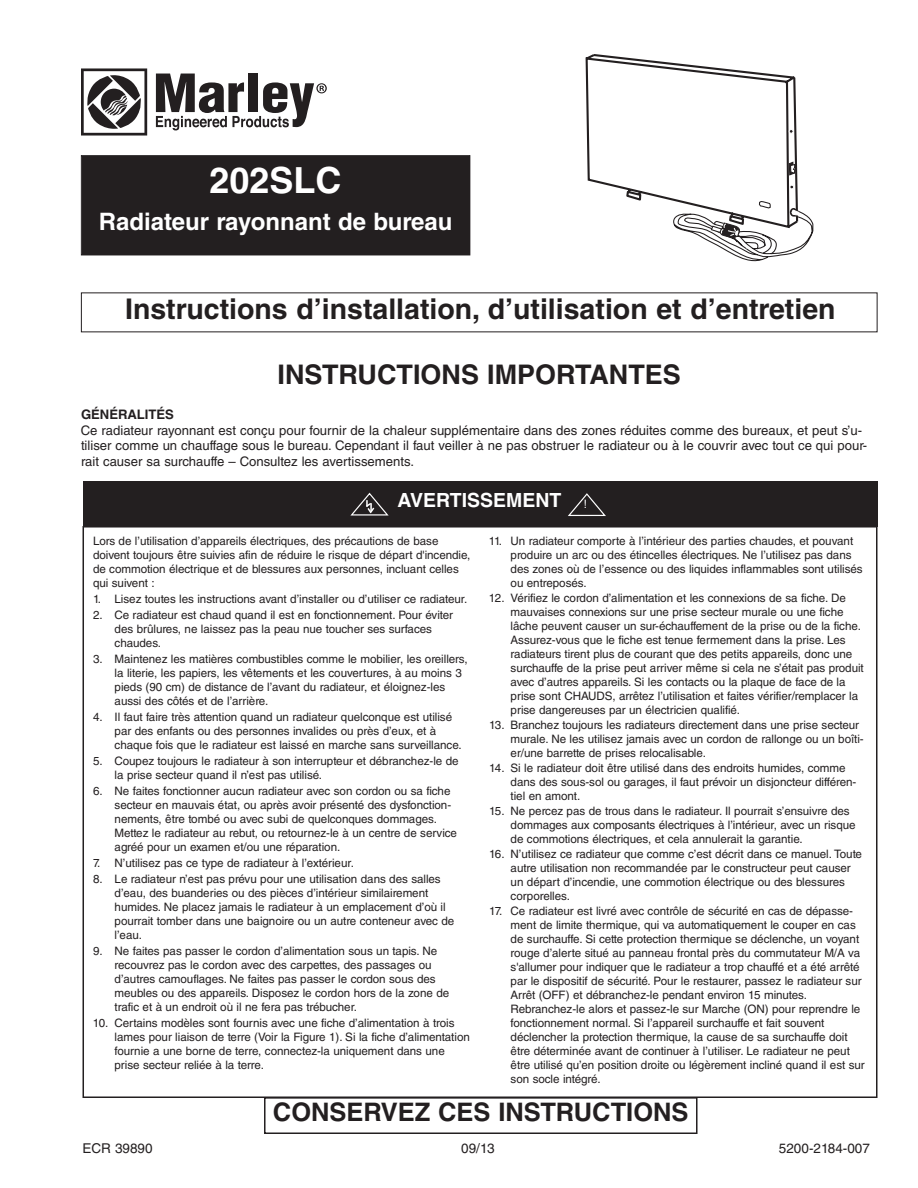
<style>
.page{position:relative;width:918px;height:1188px;background:#fff}
.page>*{position:absolute;margin:0;border:0;box-sizing:border-box;transform-origin:0 0}
.t1{font:700 36px "Helvetica LT Std";color:#fff}
.t2{font:700 28.5px "Helvetica LT Std";color:#231f20}
.t3{font:700 27px "Helvetica LT Std";color:#231f20}
.t4{font:700 25.5px "Helvetica LT Std";color:#231f20}
.t5{font:700 24px "Helvetica LT Std";color:#fff}
.t6{font:700 19.5px "Helvetica LT Std";color:#fff}
.t7{font:13.5px "Helvetica LT Std";color:#231f20}
.t8{font:13.2px/15.8px "Helvetica LT Std";color:#231f20}
.t9{font:700 13.2px "Helvetica LT Std";color:#231f20}
.t10{font:11.7px/14px "Helvetica LT Std";letter-spacing:-.005em;color:#231f20}
</style>
<div class="page">
<div style="left:82px;top:156px;width:388px;height:99px;background:#231f20"></div>
<div style="left:81px;top:155px;width:389px;height:100px;border:1px solid #231f20"></div>
<div style="left:83px;top:482px;width:795px;height:45px;background:#231f20"></div>
<div style="left:264px;top:1097px;width:434px;height:37px;border:2px solid #231f20"></div>
<svg style="left:568px;top:493px;width:38px;height:23px"></svg>
<svg style="left:350px;top:493px;width:39px;height:23px"></svg>
<svg style="left:81px;top:68px;width:66px;height:68px"></svg>
<svg style="left:156px;top:74px;width:171px;height:56px"></svg>
<svg style="left:586px;top:54px;width:227px;height:207px"></svg>
<h1 class="t1" style="left:210px;top:167px;width:134px">202SLC</h1>
<h3 class="t5" style="left:99px;top:213px;width:355px">Radiateur rayonnant de bureau</h3>
<h2 class="t2" style="left:125px;top:298px;width:712px">Instructions d’installation, d’utilisation et d’entretien</h2>
<h3 class="t3" style="left:278px;top:364px;width:405px">INSTRUCTIONS IMPORTANTES</h3>
<p class="t9" style="left:81px;top:409px;width:95px">GÉNÉRALITÉS</p>
<p class="t8" style="left:81px;top:423px;width:788px">Ce radiateur rayonnant est conçu pour fournir de la chaleur supplémentaire dans des zones réduites comme des bureaux, et peut s’u&shy;tiliser comme un chauffage sous le bureau. Cependant il faut veiller à ne pas obstruer le radiateur ou à le couvrir avec tout ce qui pour&shy;rait causer sa surchauffe – Consultez les avertissements.</p>
<h3 class="t6" style="left:398px;top:493px;width:191px">AVERTISSEMENT <sub>!</sub></h3>
<p class="t10" style="left:93px;top:535px;width:379px">Lors de l’utilisation d’appareils électriques, des précautions de base doivent toujours être suivies afin de réduire le risque de départ d'incendie, de commotion électrique et de blessures aux personnes, incluant celles qui suivent :</p>
<p class="t10" style="left:93px;top:593px;width:376px">1. Lisez toutes les instructions avant d’installer ou d’utiliser ce radiateur.</p>
<p class="t10" style="left:115px;top:609px;width:340px;text-indent:-22px">2. Ce radiateur est chaud quand il est en fonctionnement. Pour éviter des brûlures, ne laissez pas la peau nue toucher ses surfaces chaudes.</p>
<p class="t10" style="left:115px;top:653px;width:355px;text-indent:-22px">3. Maintenez les matières combustibles comme le mobilier, les oreillers, la literie, les papiers, les vêtements et les couvertures, à au moins 3 pieds (90 cm) de distance de l’avant du radiateur, et éloignez-les aussi des côtés et de l’arrière.</p>
<p class="t10" style="left:115px;top:711px;width:349px;text-indent:-22px">4. Il faut faire très attention quand un radiateur quelconque est utilisé par des enfants ou des personnes invalides ou près d’eux, et à chaque fois que le radiateur est laissé en marche sans surveillance.</p>
<p class="t10" style="left:115px;top:755px;width:346px;text-indent:-22px">5. Coupez toujours le radiateur à son interrupteur et débranchez-le de la prise secteur quand il n’est pas utilisé.</p>
<p class="t10" style="left:115px;top:785px;width:344px;text-indent:-22px">6. Ne faites fonctionner aucun radiateur avec son cordon ou sa fiche secteur en mauvais état, ou après avoir présenté des dysfonction&shy;nements, être tombé ou avec subi de quelconques dommages.<br>Mettez le radiateur au rebut, ou retournez-le à un centre de service agréé pour un examen et/ou une réparation.</p>
<p class="t10" style="left:93px;top:857px;width:262px">7. N’utilisez pas ce type de radiateur à l’extérieur.</p>
<p class="t10" style="left:115px;top:873px;width:341px;text-indent:-22px">8. Le radiateur n’est pas prévu pour une utilisation dans des salles d’eau, des buanderies ou des pièces d’intérieur similairement humides. Ne placez jamais le radiateur à un emplacement d’où il pourrait tomber dans une baignoire ou un autre conteneur avec de l’eau.</p>
<p class="t10" style="left:115px;top:945px;width:336px;text-indent:-22px">9. Ne faites pas passer le cordon d’alimentation sous un tapis. Ne recouvrez pas le cordon avec des carpettes, des passages ou d’autres camouflages. Ne faites pas passer le cordon sous des meubles ou des appareils. Disposez le cordon hors de la zone de trafic et à un endroit où il ne fera pas trébucher.</p>
<p class="t10" style="left:115px;top:1017px;width:357px;text-indent:-22px">10. Certains modèles sont fournis avec une fiche d’alimentation à trois lames pour liaison de terre (Voir la Figure 1). Si la fiche d’alimentation fournie a une borne de terre, connectez-la uniquement dans une prise secteur reliée à la terre.</p>
<p class="t10" style="left:511px;top:535px;width:354px;text-indent:-22px">11. Un radiateur comporte à l’intérieur des parties chaudes, et pouvant produire un arc ou des étincelles électriques. Ne l’utilisez pas dans des zones où de l’essence ou des liquides inflammables sont utilisés ou entreposés.</p>
<p class="t10" style="left:511px;top:592px;width:355px;text-indent:-22px">12. Vérifiez le cordon d’alimentation et les connexions de sa fiche. De mauvaises connexions sur une prise secteur murale ou une fiche lâche peuvent causer un sur-échauffement de la prise ou de la fiche.<br>Assurez-vous que le fiche est tenue fermement dans la prise. Les radiateurs tirent plus de courant que des petits appareils, donc une surchauffe de la prise peut arriver même si cela ne s’était pas produit avec d’autres appareils. Si les contacts ou la plaque de face de la prise sont CHAUDS, arrêtez l’utilisation et faites vérifier/remplacer la prise dangereuses par un électricien qualifié.</p>
<p class="t10" style="left:511px;top:719px;width:355px;text-indent:-22px">13. Branchez toujours les radiateurs directement dans une prise secteur murale. Ne les utilisez jamais avec un cordon de rallonge ou un boîti&shy;er/une barrette de prises relocalisable.</p>
<p class="t10" style="left:511px;top:762px;width:347px;text-indent:-22px">14. Si le radiateur doit être utilisé dans des endroits humides, comme dans des sous-sol ou garages, il faut prévoir un disjoncteur différen&shy;tiel en amont.</p>
<p class="t10" style="left:511px;top:805px;width:347px;text-indent:-22px">15. Ne percez pas de trous dans le radiateur. Il pourrait s’ensuivre des dommages aux composants électriques à l’intérieur, avec un risque de commotions électriques, et cela annulerait la garantie.</p>
<p class="t10" style="left:511px;top:848px;width:353px;text-indent:-22px">16. N’utilisez ce radiateur que comme c’est décrit dans ce manuel. Toute autre utilisation non recommandée par le constructeur peut causer un départ d’incendie, une commotion électrique ou des blessures corporelles.</p>
<p class="t10" style="left:511px;top:905px;width:356px;text-indent:-22px">17. Ce radiateur est livré avec contrôle de sécurité en cas de dépasse&shy;ment de limite thermique, qui va automatiquement le couper en cas de surchauffe. Si cette protection thermique se déclenche, un voyant rouge d’alerte situé au panneau frontal près du commutateur M/A va s'allumer pour indiquer que le radiateur a trop chauffé et a été arrêté par le dispositif de sécurité. Pour le restaurer, passez le radiateur sur Arrêt (OFF) et débranchez-le pendant environ 15 minutes.<br>Rebranchez-le alors et passez-le sur Marche (ON) pour reprendre le fonctionnement normal. Si l’appareil surchauffe et fait souvent déclencher la protection thermique, la cause de sa surchauffe doit être déterminée avant de continuer à l’utiliser. Le radiateur ne peut être utilisé qu’en position droite ou légèrement incliné quand il est sur son socle intégré.</p>
<h3 class="t4" style="left:273px;top:1103px;width:417px">CONSERVEZ CES INSTRUCTIONS</h3>
<p class="t7" style="left:82px;top:1143px;width:72px">ECR 39890</p>
<p class="t7" style="left:461px;top:1143px;width:35px">09/13</p>
<p class="t7" style="left:779px;top:1143px;width:93px">5200-2184-007</p>
</div>
